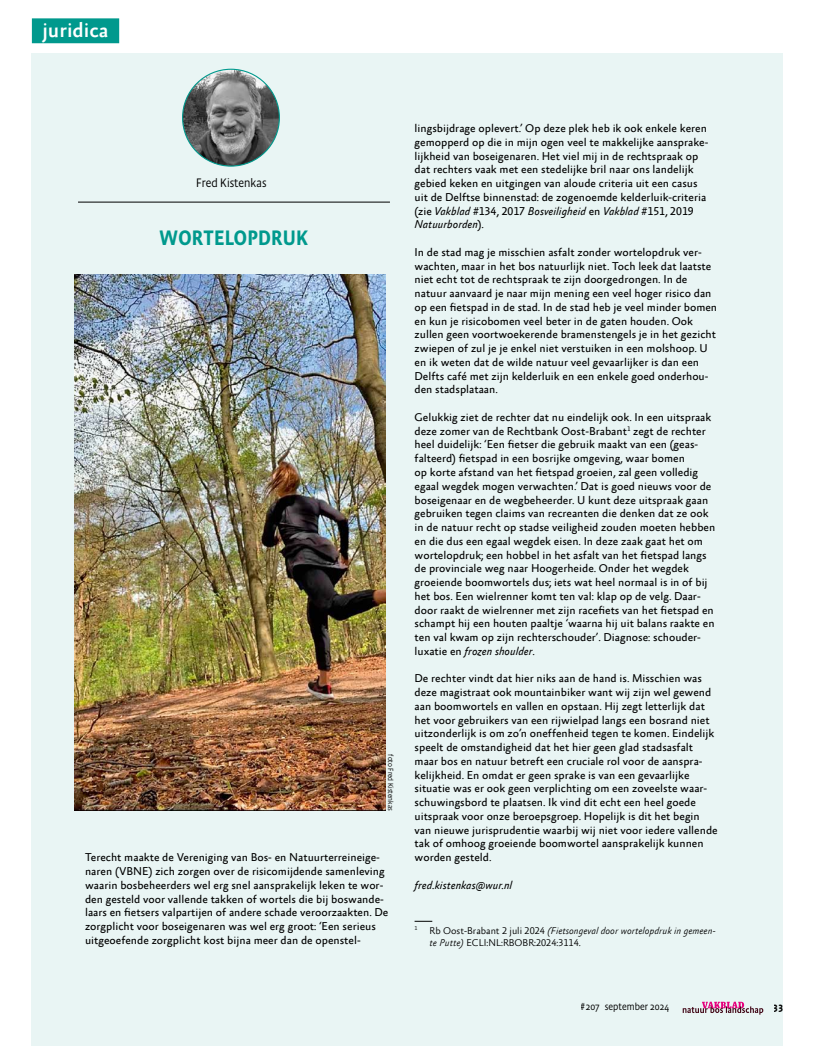
<style>
.page{position:relative;width:815px;height:1046px;background:#fff}
.page>*{position:absolute;margin:0;border:0;box-sizing:border-box;transform-origin:0 0}
.t1{font:500 21.25px "Absara Sans Headline Pro";letter-spacing:.01em;color:#00998d}
.t2{font:500 21px "Absara Sans Offc Pro";color:#fff}
.t3{font:300 12.5px "Absara Sans Headline Pro";color:#000}
.t4{font:11.5px/13.8px "Absara Sans Offc Pro";color:#000}
.t5{font:italic 11.5px "Absara Sans Offc Pro";color:#000}
.t6{font:300 10.38px "Absara Sans Headline Pro";color:#000}
.t7{font:500 10.38px "Absara Sans Headline Pro";color:#000}
.t8{font:300 10px/12.5px "Absara Sans Offc Pro";color:#000}
.t9{font:300 7.5px "Absara Sans Headline Pro";color:#000}
.s1{font-style:italic}
</style>
<div class="page">
<div style="left:32px;top:53px;width:751px;height:992px;background:#e9f5f4"></div>
<div style="left:32px;top:18px;width:87px;height:25px;background:#00998d"></div>
<hr style="left:78px;top:202px;width:312px;height:1px;background:#000">
<svg style="left:415px;top:920px;width:17px;height:1px"></svg>
<img style="left:183px;top:69px;width:96px;height:97px;border-radius:48px">
<img style="left:75px;top:274px;width:311px;height:536px">
<svg style="left:683px;top:1001px;width:80px;height:13px"></svg>
<h2 class="t2" style="left:42px;top:18px;width:68px">juridica</h2>
<p class="t3" style="left:196px;top:175px;width:72px">Fred Kistenkas</p>
<h1 class="t1" style="left:159px;top:224px;width:151px">WORTELOPDRUK</h1>
<p class="t9" style="left:395px;top:754px;width:58px;rotate:90deg">foto Fred Kistenkas</p>
<p class="t4" style="left:85px;top:851px;width:305px">Terecht maakte de Vereniging van Bos- en Natuurterreineige&shy;naren (VBNE) zich zorgen over de risicomijdende samenleving waarin bosbeheerders wel erg snel aansprakelijk leken te wor&shy;den gesteld voor vallende takken of wortels die bij boswande&shy;laars en fietsers valpartijen of andere schade veroorzaakten. De zorgplicht voor boseigenaren was wel erg groot: ‘Een serieus uitgeoefende zorgplicht kost bijna meer dan de openstel-</p>
<p class="t4" style="left:415px;top:122px;width:295px">lingsbijdrage oplevert.’ Op deze plek heb ik ook enkele keren gemopperd op die in mijn ogen veel te makkelijke aansprake&shy;lijkheid van boseigenaren. Het viel mij in de rechtspraak op dat rechters vaak met een stedelijke bril naar ons landelijk gebied keken en uitgingen van aloude criteria uit een casus uit de Delftse binnenstad: de zogenoemde kelderluik-criteria (zie <span class="s1">Vakblad</span> #134, 2017 <span class="s1">Bosveiligheid</span> en <span class="s1">Vakblad</span> #151, 2019<br><span class="s1">Natuurborden</span>).</p>
<p class="t4" style="left:415px;top:246px;width:304px">In de stad mag je misschien asfalt zonder wortelopdruk ver&shy;wachten, maar in het bos natuurlijk niet. Toch leek dat laatste niet echt tot de rechtspraak te zijn doorgedrongen. In de natuur aanvaard je naar mijn mening een veel hoger risico dan op een fietspad in de stad. In de stad heb je veel minder bomen en kun je risicobomen veel beter in de gaten houden. Ook zullen geen voortwoekerende bramenstengels je in het gezicht zwiepen of zul je je enkel niet verstuiken in een molshoop. U en ik weten dat de wilde natuur veel gevaarlijker is dan een Delfts café met zijn kelderluik en een enkele goed onderhou&shy;den stadsplataan.</p>
<p class="t4" style="left:415px;top:411px;width:302px">Gelukkig ziet de rechter dat nu eindelijk ook. In een uitspraak deze zomer van de Rechtbank Oost-Brabant<sup>1</sup> zegt de rechter heel duidelijk: ‘Een fietser die gebruik maakt van een (geas&shy;falteerd) fietspad in een bosrijke omgeving, waar bomen<br>op korte afstand van het fietspad groeien, zal geen volledig egaal wegdek mogen verwachten.’ Dat is goed nieuws voor de boseigenaar en de wegbeheerder. U kunt deze uitspraak gaan gebruiken tegen claims van recreanten die denken dat ze ook in de natuur recht op stadse veiligheid zouden moeten hebben en die dus een egaal wegdek eisen. In deze zaak gaat het om wortelopdruk; een hobbel in het asfalt van het fietspad langs de provinciale weg naar Hoogerheide. Onder het wegdek groeiende boomwortels dus; iets wat heel normaal is in of bij het bos. Een wielrenner komt ten val: klap op de velg. Daar&shy;door raakt de wielrenner met zijn racefiets van het fietspad en schampt hij een houten paaltje ‘waarna hij uit balans raakte en ten val kwam op zijn rechterschouder’. Diagnose: schouder&shy;luxatie en <span class="s1">frozen shoulder</span>.</p>
<p class="t4" style="left:415px;top:672px;width:305px">De rechter vindt dat hier niks aan de hand is. Misschien was deze magistraat ook mountainbiker want wij zijn wel gewend aan boomwortels en vallen en opstaan. Hij zegt letterlijk dat het voor gebruikers van een rijwielpad langs een bosrand niet uitzonderlijk is om zo’n oneffenheid tegen te komen. Eindelijk speelt de omstandigheid dat het hier geen glad stadsasfalt maar bos en natuur betreft een cruciale rol voor de aanspra&shy;kelijkheid. En omdat er geen sprake is van een gevaarlijke situatie was er ook geen verplichting om een zoveelste waar&shy;schuwingsbord te plaatsen. Ik vind dit echt een heel goede uitspraak voor onze beroepsgroep. Hopelijk is dit het begin van nieuwe jurisprudentie waarbij wij niet voor iedere vallende tak of omhoog groeiende boomwortel aansprakelijk kunnen worden gesteld.</p>
<p class="t5" style="left:415px;top:878px;width:99px">fred.kistenkas@wur.nl</p>
<p class="t8" style="left:430px;top:924px;width:288px;text-indent:-15px"><sup>1</sup> Rb Oost-Brabant 2 juli 2024 <span class="s1">(Fietsongeval door wortelopdruk in gemeen&shy;te Putte)</span> ECLI:NL:RBOBR:2024:3114.</p>
<p class="t6" style="left:581px;top:999px;width:90px">#207 september 2024</p>
<p class="t7" style="left:774px;top:999px;width:11px">33</p>
</div>
